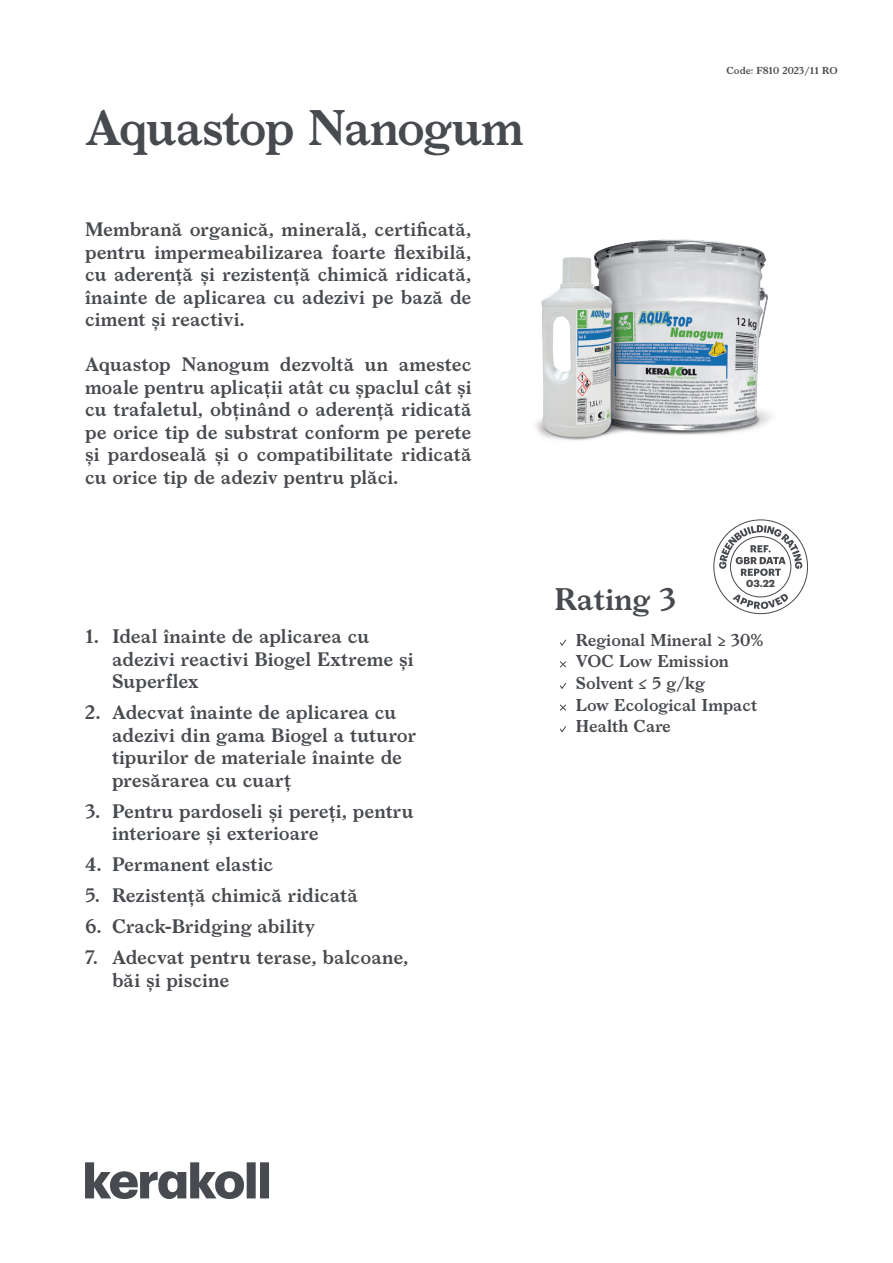
<style>
.page{position:relative;width:893px;height:1263px;background:#fff}
.page>*{position:absolute;margin:0;border:0;box-sizing:border-box;transform-origin:0 0}
.notag_cover_nome_prodotto{font:600 48px "Larish Neue";letter-spacing:-.035em;color:#474a4e}
.cover_eco{font:600 30px "Larish Neue";color:#474a4e}
.cover_descrizione_prodotto{font:600 18.75px/22.5px "Larish Neue";color:#474a4e}
.notag_cover_voci_rating{font:600 16.5px "Larish Neue";color:#474a4e}
.cover_datareport{font:700 10.05px "Graphik";color:#474a4e}
.t1{font:600 9.75px "Larish Neue";color:#474a4e}
</style>
<div class="page">
<svg style="left:85px;top:1162px;width:184px;height:37px"></svg>
<svg style="left:713px;top:519px;width:95px;height:95px"></svg>
<img style="left:536px;top:239px;width:236px;height:202px">
<svg style="left:559px;top:639px;width:8px;height:7px"></svg>
<svg style="left:559px;top:661px;width:8px;height:7px"></svg>
<svg style="left:560px;top:682px;width:7px;height:7px"></svg>
<svg style="left:560px;top:704px;width:7px;height:7px"></svg>
<svg style="left:559px;top:726px;width:8px;height:7px"></svg>
<p class="notag_cover_nome_prodotto" style="left:85px;top:91px;width:440px">Aquastop Nanogum</p>
<p class="cover_descrizione_prodotto" style="left:85px;top:217px;width:388px;text-align:justify">Membrană organică, minerală, certificată, pentru impermeabilizarea foarte flexibilă, cu aderență și rezistență chimică ridicată, înainte de aplicarea cu adezivi pe bază de ciment și reactivi.</p>
<p class="cover_descrizione_prodotto" style="left:85px;top:352px;width:388px;text-align:justify">Aquastop Nanogum dezvoltă un amestec moale pentru aplicații atât cu șpaclul cât și cu trafaletul, obținând o aderență ridicată pe orice tip de substrat conform pe perete și pardoseală și o compatibilitate ridicată cu orice tip de adeziv pentru plăci.</p>
<p class="t1" style="left:727px;top:63px;width:113px">Code: F810 2023/11 RO</p>
<p class="cover_descrizione_prodotto" style="left:112px;top:624px;width:303px;text-indent:-27px">1. Ideal înainte de aplicarea cu adezivi reactivi Biogel Extreme și<br>Superflex</p>
<p class="cover_descrizione_prodotto" style="left:112px;top:700px;width:306px;text-indent:-27px">2. Adecvat înainte de aplicarea cu adezivi din gama Biogel a tuturor tipurilor de materiale înainte de presărarea cu cuarț</p>
<p class="cover_descrizione_prodotto" style="left:112px;top:798px;width:303px;text-indent:-27px">3. Pentru pardoseli și pereți, pentru interioare și exterioare</p>
<p class="cover_descrizione_prodotto" style="left:85px;top:852px;width:190px">4. Permanent elastic</p>
<p class="cover_descrizione_prodotto" style="left:85px;top:883px;width:274px">5. Rezistență chimică ridicată</p>
<p class="cover_descrizione_prodotto" style="left:85px;top:914px;width:232px">6. Crack-Bridging ability</p>
<p class="cover_descrizione_prodotto" style="left:112px;top:945px;width:298px;text-indent:-27px">7. Adecvat pentru terase, balcoane, băi și piscine</p>
<p class="cover_datareport" style="left:746px;top:575px;width:30px">03.22</p>
<p class="cover_eco" style="left:554px;top:576px;width:123px">Rating 3</p>
<p class="notag_cover_voci_rating" style="left:576px;top:627px;width:189px">Regional Mineral ≥ 30%</p>
<p class="notag_cover_voci_rating" style="left:576px;top:649px;width:155px">VOC Low Emission</p>
<p class="notag_cover_voci_rating" style="left:576px;top:670px;width:130px">Solvent ≤ 5 g/kg</p>
<p class="notag_cover_voci_rating" style="left:576px;top:692px;width:183px">Low Ecological Impact</p>
<p class="notag_cover_voci_rating" style="left:576px;top:713px;width:97px">Health Care</p>
</div>
